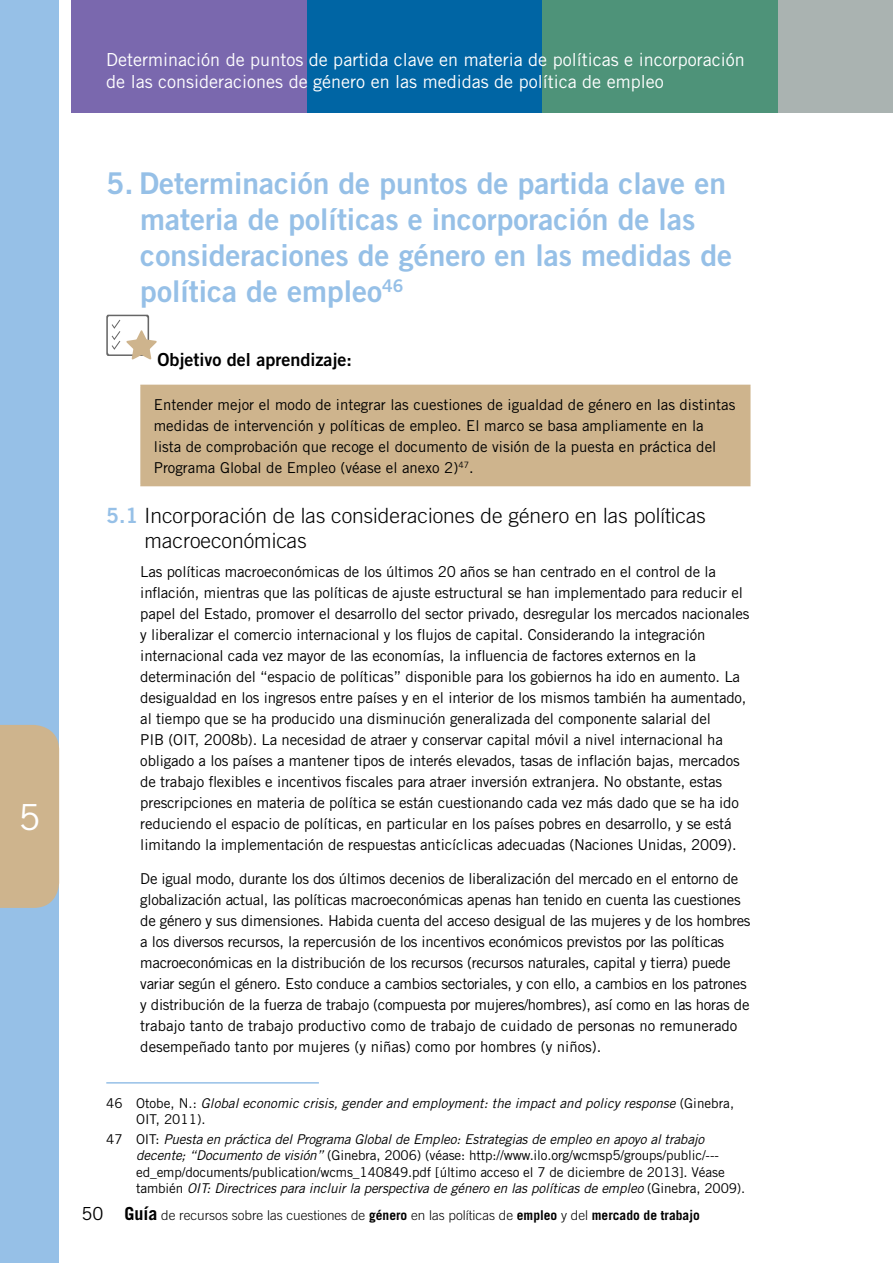
<style>
.page{position:relative;width:893px;height:1263px;background:#fff}
.page>*{position:absolute;margin:0;border:0;box-sizing:border-box;transform-origin:0 0}
.t1{font:36px "Trade Gothic";color:#fff}
.t2{font:30px/36px "Trade Gothic Bold Two";color:#96c0e7}
.t3{font:300 21px/25.2px "Trade Gothic LT Std";color:#000}
.t4{font:18px/21.6px "Trade Gothic";color:#fff}
.t5{font:18px "Trade Gothic LT Std Bd 2";color:#000}
.t6{font:18px "Trade Gothic";color:#000}
.t7{font:15px/21px "Trade Gothic";letter-spacing:-.01em;color:#000}
.t8{font:13.5px/16.2px "Trade Gothic";letter-spacing:-.01em;color:#000}
.t9{font:italic 13.5px/16.2px "Trade Gothic";color:#000}
.t10{font:300 13.5px "Trade Gothic LT Std";color:#000}
.s1{font-family:"Trade Gothic Bold Two";font-weight:400;color:#96c0e7}
.s2{font-style:normal}
.s3{font-style:italic}
.s4{font-weight:700;font-size:18px}
.s5{font-weight:700}
</style>
<div class="page">
<div style="left:0;top:0;width:59px;height:1263px;background:#96c0e7"></div>
<div style="left:71px;top:0;width:236px;height:113px;background:#7a68ae"></div>
<div style="left:307px;top:0;width:235px;height:113px;background:#0065a4"></div>
<div style="left:542px;top:0;width:236px;height:113px;background:#4e9379"></div>
<div style="left:778px;top:0;width:115px;height:113px;background:#aab3b1"></div>
<div style="left:0;top:725px;width:59px;height:183px;background:#ceb48d"></div>
<div style="left:141px;top:385px;width:609px;height:101px;background:#ceb48d"></div>
<hr style="left:140px;top:385px;width:610px;height:1px;background:#ceb48d">
<hr style="left:140px;top:386px;width:2px;height:99px;background:#ceb48d">
<hr style="left:140px;top:485px;width:610px;height:1px;background:#ceb48d">
<hr style="left:106px;top:1082px;width:213px;height:1px;background:#96c0e7">
<svg style="left:106px;top:315px;width:51px;height:45px"></svg>
<h1 class="t1" style="left:19px;top:795px;width:23px">5</h1>
<p class="t4" style="left:106px;top:49px;width:640px">Determinación de puntos de partida clave en materia de políticas e incorporación de las consideraciones de género en las medidas de política de empleo</p>
<h2 class="t2" style="left:140px;top:165px;width:593px;text-indent:-34px">5. Determinación de puntos de partida clave en materia de políticas e incorporación de las consideraciones de género en las medidas de política de empleo<sup>46</sup></h2>
<p class="t5" style="left:157px;top:348px;width:211px">Objetivo del aprendizaje:<sup>47</sup></p>
<p class="t7" style="left:154px;top:394px;width:583px">Entender mejor el modo de integrar las cuestiones de igualdad de género en las distintas medidas de intervención y políticas de empleo. El marco se basa ampliamente en la<br>lista de comprobación que recoge el documento de visión de la puesta en práctica del Programa Global de Empleo (véase el anexo 2)<sup>47</sup>.</p>
<h3 class="t3" style="left:145px;top:502px;width:563px;text-indent:-38px"><span class="s1">5.1</span> Incorporación de las consideraciones de género en las políticas macroeconómicas</h3>
<p class="t7" style="left:140px;top:561px;width:611px">Las políticas macroeconómicas de los últimos 20 años se han centrado en el control de la inflación, mientras que las políticas de ajuste estructural se han implementado para reducir el papel del Estado, promover el desarrollo del sector privado, desregular los mercados nacionales y liberalizar el comercio internacional y los flujos de capital. Considerando la integración internacional cada vez mayor de las economías, la influencia de factores externos en la determinación del “espacio de políticas” disponible para los gobiernos ha ido en aumento. La desigualdad en los ingresos entre países y en el interior de los mismos también ha aumentado, al tiempo que se ha producido una disminución generalizada del componente salarial del<br>PIB (OIT, 2008b). La necesidad de atraer y conservar capital móvil a nivel internacional ha obligado a los países a mantener tipos de interés elevados, tasas de inflación bajas, mercados de trabajo flexibles e incentivos fiscales para atraer inversión extranjera. No obstante, estas prescripciones en materia de política se están cuestionando cada vez más dado que se ha ido reduciendo el espacio de políticas, en particular en los países pobres en desarrollo, y se está limitando la implementación de respuestas anticíclicas adecuadas (Naciones Unidas, 2009).</p>
<p class="t7" style="left:140px;top:868px;width:612px">De igual modo, durante los dos últimos decenios de liberalización del mercado en el entorno de globalización actual, las políticas macroeconómicas apenas han tenido en cuenta las cuestiones de género y sus dimensiones. Habida cuenta del acceso desigual de las mujeres y de los hombres a los diversos recursos, la repercusión de los incentivos económicos previstos por las políticas macroeconómicas en la distribución de los recursos (recursos naturales, capital y tierra) puede variar según el género. Esto conduce a cambios sectoriales, y con ello, a cambios en los patrones y distribución de la fuerza de trabajo (compuesta por mujeres/hombres), así como en las horas de trabajo tanto de trabajo productivo como de trabajo de cuidado de personas no remunerado desempeñado tanto por mujeres (y niñas) como por hombres (y niños).</p>
<p class="t9" style="left:136px;top:1094px;width:600px;text-indent:-30px"><span class="s2">46 Otobe, N.:</span> Global economic crisis, gender and employment: the impact and policy response <span class="s2">(Ginebra,<br>OIT, 2011).</span></p>
<p class="t8" style="left:136px;top:1131px;width:611px;text-indent:-30px">47 OIT: <span class="s3">Puesta en práctica del Programa Global de Empleo: Estrategias de empleo en apoyo al trabajo decente; “Documento de visión”</span> (Ginebra, 2006) (véase: http://www.ilo.org/wcmsp5/groups/public/--- ed_emp/documents/publication/wcms_140849.pdf [último acceso el 7 de diciembre de 2013]. Véase también <span class="s3">OIT: Directrices para incluir la perspectiva de género en las políticas de empleo</span> (Ginebra, 2009).</p>
<p class="t6" style="left:81px;top:1203px;width:23px">50</p>
<p class="t10" style="left:125px;top:1207px;width:577px"><span class="s4">Guía</span> de recursos sobre las cuestiones de <span class="s5">género</span> en las políticas de <span class="s5">empleo</span> y del <span class="s5">mercado de trabajo</span></p>
</div>
